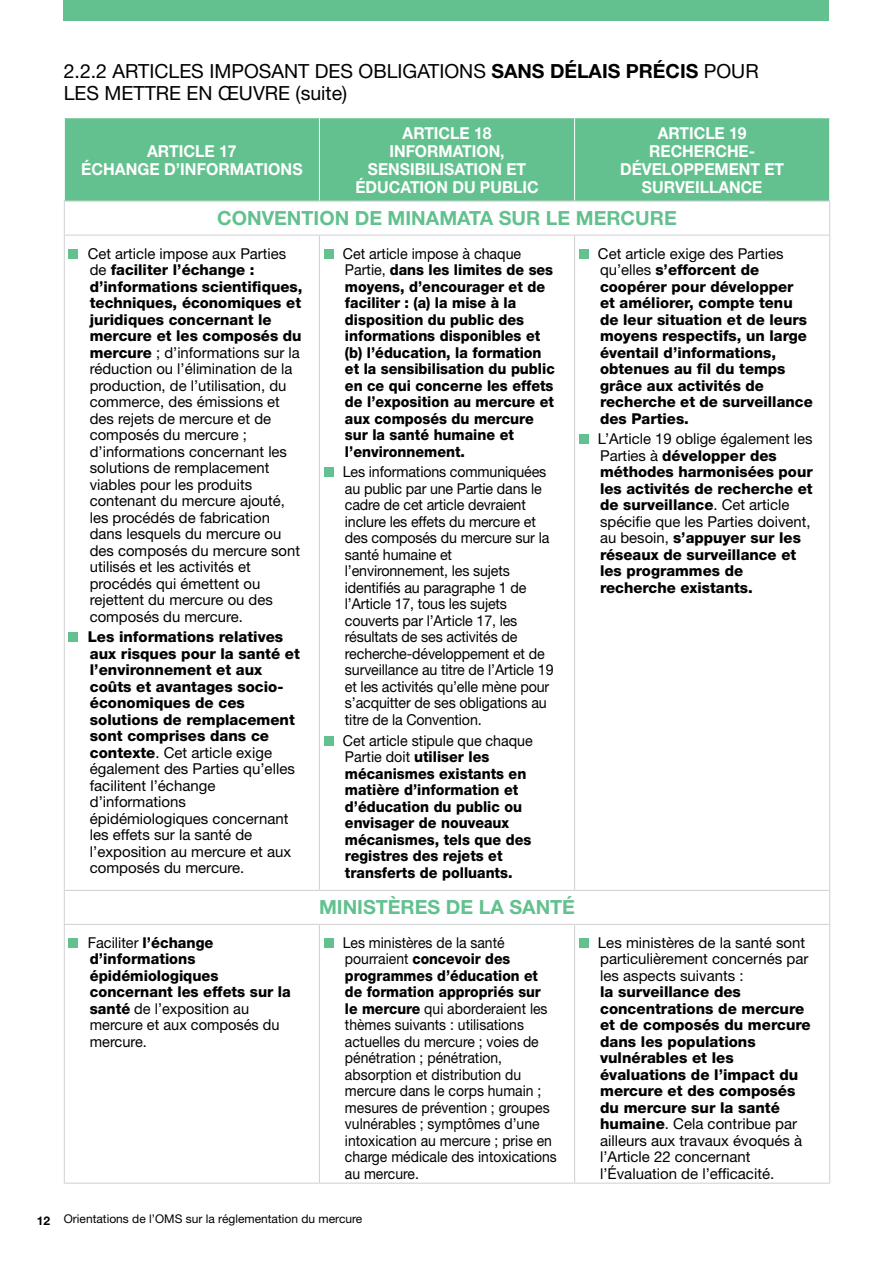
<style>
.page{position:relative;width:893px;height:1263px;background:#fff}
.page>*{position:absolute;margin:0;border:0;box-sizing:border-box;transform-origin:0 0}
.t1{font:19.5px/22.5px "Helvetica Neue LT Std";color:#000}
.t2{font:700 19.5px "Helvetica Neue LT Std";color:#62c18e}
.t3{font:700 16.5px/18px "Helvetica Neue LT Std";color:#fff;text-align:center;scale:.95 1}
.t4{font:700 16.5px/18px "Helvetica Neue LT Std";color:#fff;text-align:center;scale:.96 1}
.t5{font:15px/16.5px "Helvetica Neue LT Std";color:#000}
.t6{font:800 15px/16.5px "Helvetica Neue LT Std";color:#000}
.t7{font:800 15px/16.5px "Helvetica Neue LT Std";color:#000;scale:.95 1}
.t8{font:15px/16.5px "Helvetica Neue LT Std";color:#000;scale:.95 1}
.t9{font:15px/16.5px "Helvetica Neue LT Std";color:#000;scale:.93 1}
.t10{font:12px "Helvetica Neue LT Std";color:#000}
.s1{font-weight:700}
.s2{font-weight:800}
.s3{font-weight:400}
</style>
<div class="page">
<div style="left:64px;top:0;width:765px;height:21px;background:#62c18e"></div>
<div style="left:65px;top:118px;width:764px;height:83px;background:#62c18e"></div>
<hr style="left:829px;top:202px;width:1px;height:33px;background:#d1d3d4">
<hr style="left:829px;top:891px;width:1px;height:33px;background:#d1d3d4">
<hr style="left:319px;top:118px;width:1px;height:83px;background:#fff">
<hr style="left:574px;top:118px;width:1px;height:83px;background:#fff">
<hr style="left:64px;top:925px;width:1px;height:257px;background:#d1d3d4">
<hr style="left:319px;top:925px;width:1px;height:257px;background:#d1d3d4">
<hr style="left:574px;top:925px;width:1px;height:257px;background:#d1d3d4">
<hr style="left:829px;top:925px;width:1px;height:257px;background:#d1d3d4">
<hr style="left:64px;top:1182px;width:255px;height:2px;background:#d1d3d4">
<hr style="left:319px;top:1182px;width:256px;height:2px;background:#d1d3d4">
<hr style="left:575px;top:1182px;width:255px;height:2px;background:#d1d3d4">
<hr style="left:64px;top:202px;width:1px;height:33px;background:#d1d3d4">
<hr style="left:64px;top:891px;width:1px;height:33px;background:#d1d3d4">
<hr style="left:64px;top:235px;width:255px;height:1px;background:#d1d3d4">
<hr style="left:64px;top:236px;width:1px;height:654px;background:#d1d3d4">
<hr style="left:319px;top:235px;width:256px;height:1px;background:#d1d3d4">
<hr style="left:319px;top:236px;width:1px;height:654px;background:#d1d3d4">
<hr style="left:575px;top:235px;width:255px;height:1px;background:#d1d3d4">
<hr style="left:574px;top:236px;width:1px;height:654px;background:#d1d3d4">
<hr style="left:829px;top:236px;width:1px;height:654px;background:#d1d3d4">
<hr style="left:64px;top:924px;width:255px;height:1px;background:#d1d3d4">
<hr style="left:319px;top:924px;width:256px;height:1px;background:#d1d3d4">
<hr style="left:575px;top:924px;width:255px;height:1px;background:#d1d3d4">
<hr style="left:64px;top:201px;width:255px;height:1px;background:#d1d3d4">
<hr style="left:319px;top:201px;width:256px;height:1px;background:#d1d3d4">
<hr style="left:575px;top:201px;width:255px;height:1px;background:#d1d3d4">
<hr style="left:64px;top:890px;width:255px;height:1px;background:#d1d3d4">
<hr style="left:319px;top:890px;width:256px;height:1px;background:#d1d3d4">
<hr style="left:575px;top:890px;width:255px;height:1px;background:#d1d3d4">
<div style="left:69px;top:249px;width:9px;height:10px;background:#62c18e"></div>
<div style="left:69px;top:633px;width:9px;height:9px;background:#62c18e"></div>
<div style="left:324px;top:249px;width:9px;height:10px;background:#62c18e"></div>
<div style="left:324px;top:468px;width:9px;height:9px;background:#62c18e"></div>
<div style="left:324px;top:736px;width:9px;height:10px;background:#62c18e"></div>
<div style="left:579px;top:249px;width:10px;height:10px;background:#62c18e"></div>
<div style="left:579px;top:435px;width:10px;height:9px;background:#62c18e"></div>
<div style="left:69px;top:938px;width:9px;height:10px;background:#62c18e"></div>
<div style="left:324px;top:938px;width:9px;height:10px;background:#62c18e"></div>
<div style="left:579px;top:938px;width:10px;height:10px;background:#62c18e"></div>
<h1 class="t1" style="left:64px;top:59px;width:696px">2.2.2 ARTICLES IMPOSANT DES OBLIGATIONS <span class="s1">SANS DÉLAIS PRÉCIS</span> POUR<br>LES METTRE EN ŒUVRE (suite)</h1>
<p class="t3" style="left:355px;top:123px;width:194px">ARTICLE 18<br>INFORMATION,<br>SENSIBILISATION ET<br>ÉDUCATION DU PUBLIC</p>
<p class="t3" style="left:620px;top:123px;width:174px">ARTICLE 19<br>RECHERCHE-<br>DÉVELOPPEMENT ET<br>SURVEILLANCE</p>
<h1 class="t2" style="left:217px;top:206px;width:461px">CONVENTION DE MINAMATA SUR LE MERCURE</h1>
<p class="t5" style="left:88px;top:245px;width:216px">Cet article impose aux Parties de <span class="s2">faciliter l’échange : d’informations scientifiques, techniques, économiques et juridiques concernant le mercure et les composés du mercure</span> ; d’informations sur la réduction ou l’élimination de la production, de l’utilisation, du commerce, des émissions et des rejets de mercure et de composés du mercure ; d’informations concernant les solutions de remplacement viables pour les produits contenant du mercure ajouté, les procédés de fabrication dans lesquels du mercure ou des composés du mercure sont utilisés et les activités et procédés qui émettent ou rejettent du mercure ou des composés du mercure.</p>
<p class="t5" style="left:88px;top:628px;width:214px"><span class="s2">Les informations relatives aux risques pour la santé et l’environnement et aux coûts et avantages socio&shy;économiques de ces solutions de remplacement sont comprises dans ce contexte</span>. Cet article exige également des Parties qu’elles facilitent l’échange d’informations épidémiologiques concernant les effets sur la santé de l’exposition au mercure et aux composés du mercure.</p>
<p class="t4" style="left:81px;top:141px;width:232px">ARTICLE 17<br>ÉCHANGE D’INFORMATIONS</p>
<p class="t7" style="left:343px;top:245px;width:225px"><span class="s3">Cet article impose à chaque<br>Partie,</span> dans les limites de ses moyens, d’encourager et de faciliter : (a) la mise à la disposition du public des informations disponibles et (b) l’éducation, la formation et la sensibilisation du public en ce qui concerne les effets de l’exposition au mercure et aux composés du mercure sur la santé humaine et l’environnement.</p>
<p class="t8" style="left:343px;top:463px;width:223px">Les informations communiquées au public par une Partie dans le cadre de cet article devraient inclure les effets du mercure et des composés du mercure sur la santé humaine et l’environnement, les sujets identifiés au paragraphe 1 de l’Article 17, tous les sujets couverts par l’Article 17, les résultats de ses activités de recherche‑développement et de surveillance au titre de l’Article 19 et les activités qu’elle mène pour s’acquitter de ses obligations au titre de la Convention.</p>
<p class="t7" style="left:343px;top:732px;width:202px"><span class="s3">Cet article stipule que chaque<br>Partie doit</span> utiliser les mécanismes existants en matière d’information et d’éducation du public ou envisager de nouveaux mécanismes, tels que des registres des rejets et transferts de polluants.</p>
<p class="t6" style="left:598px;top:245px;width:216px"><span class="s3">Cet article exige des Parties qu’elles</span> s’efforcent de coopérer pour développer<br>et améliorer, compte tenu de leur situation et de leurs moyens respectifs, un large éventail d’informations, obtenues au fil du temps grâce aux activités de recherche et de surveillance des Parties.</p>
<p class="t6" style="left:598px;top:431px;width:216px"><span class="s3">L’Article 19 oblige également les<br>Parties à</span> développer des méthodes harmonisées pour les activités de recherche et de surveillance<span class="s3">. Cet article spécifie que les Parties doivent, au besoin,</span> s’appuyer sur les réseaux de surveillance et les programmes de recherche existants.</p>
<h1 class="t2" style="left:319px;top:895px;width:258px">MINISTÈRES DE LA SANTÉ</h1>
<p class="t6" style="left:88px;top:934px;width:205px"><span class="s3">Faciliter</span> l’échange d’informations épidémiologiques concernant les effets sur la santé <span class="s3">de l’exposition au mercure et aux composés du mercure.</span></p>
<p class="t9" style="left:343px;top:934px;width:232px">Les ministères de la santé pourraient <span class="s2">concevoir des programmes d’éducation et<br>de formation appropriés sur<br>le mercure</span> qui aborderaient les thèmes suivants : utilisations actuelles du mercure ; voies de pénétration ; pénétration, absorption et distribution du mercure dans le corps humain ; mesures de prévention ; groupes vulnérables ; symptômes d’une intoxication au mercure ; prise en charge médicale des intoxications au mercure.</p>
<p class="t5" style="left:598px;top:934px;width:212px">Les ministères de la santé sont particulièrement concernés par les aspects suivants :</p>
<p class="t6" style="left:600px;top:984px;width:212px">la surveillance des concentrations de mercure et de composés du mercure dans les populations vulnérables et les évaluations de l’impact du mercure et des composés du mercure sur la santé humaine<span class="s3">. Cela contribue par ailleurs aux travaux évoqués à l’Article 22 concernant l’Évaluation de l’efficacité.</span></p>
<p class="t10" style="left:37px;top:1211px;width:327px"><span class="s1">12</span> Orientations de l’OMS sur la réglementation du mercure</p>
</div>
